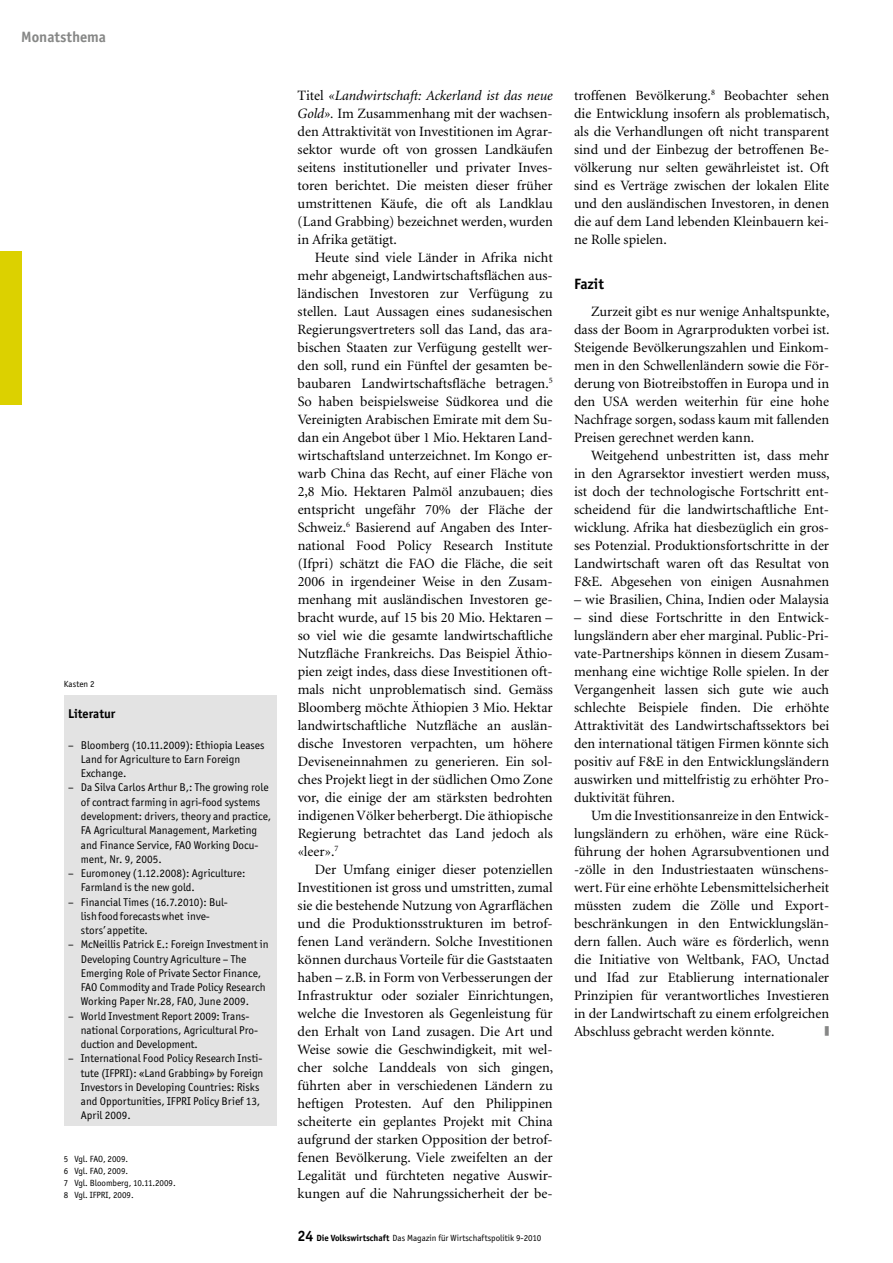
<style>
.page{position:relative;width:893px;height:1263px;background:#fff}
.page>*{position:absolute;margin:0;border:0;box-sizing:border-box;transform-origin:0 0}
.t1{font:700 15px "Officina San ITC";color:#868786}
.t2{font:700 15px "Officina San ITC";color:#000}
.t3{font:14.25px/18px "Minion";color:#000;text-align:justify}
.t4{font:700 12.75px "Officina San ITC";color:#000}
.t5{font:11.25px/14.2px "Officina San ITC";color:#000}
.t6{font:9px/12px "Officina San ITC";color:#000}
.s1{font-style:italic}
.s2{font-weight:700;font-size:15px}
.s3{font-weight:700}
</style>
<div class="page">
<div style="left:0;top:252px;width:21px;height:153px;background:#dcd100"></div>
<div style="left:64px;top:695px;width:212px;height:430px;background:#e3e3e3"></div>
<p class="t1" style="left:21px;top:27px;width:86px">Monatsthema</p>
<p class="t6" style="left:64px;top:677px;width:32px">Kasten 2</p>
<p class="t4" style="left:68px;top:706px;width:49px">Literatur</p>
<p class="t5" style="left:81px;top:738px;width:185px;text-indent:-13px">– Bloomberg (10.11.2009): Ethiopia Leases<br>Land for Agriculture to Earn Foreign<br>Exchange.</p>
<p class="t5" style="left:81px;top:780px;width:192px;text-indent:-13px">– Da Silva Carlos Arthur B,: The growing role of contract farming in agri-food systems development: drivers, theory and practice, FA Agricultural Management, Marketing and Finance Service, FAO Working Docu&shy;ment, Nr. 9, 2005.</p>
<p class="t5" style="left:81px;top:866px;width:166px;text-indent:-13px">– Euromoney (1.12.2008): Agriculture:<br>Farmland is the new gold.</p>
<p class="t5" style="left:81px;top:894px;width:149px;text-indent:-13px">– Financial Times (16.7.2010): Bul&shy;lishfood forecastswhet inve&shy;stors’ -appetite.</p>
<p class="t5" style="left:81px;top:937px;width:189px;text-indent:-13px">– McNeillis Patrick E.: Foreign Investment in Developing Country Agriculture – The Emerging Role of Private Sector Finance, FAO Commodity and Trade Policy Research Working Paper Nr.28, FAO, June 2009.</p>
<p class="t5" style="left:81px;top:1008px;width:179px;text-indent:-13px">– World Investment Report 2009: Trans&shy;national Corporations, Agricultural Pro&shy;duction and Development.</p>
<p class="t5" style="left:81px;top:1051px;width:184px;text-indent:-13px">– International Food Policy Research Insti&shy;tute (IFPRI): «Land Grabbing» by Foreign Investors in Developing Countries: Risks and Opportunities, IFPRI Policy Brief 13, April 2009.</p>
<p class="t6" style="left:64px;top:1152px;width:114px">5 Vgl. FAO, 2009.<br>6 Vgl. FAO, 2009.<br>7 Vgl. Bloomberg, 10.11.2009.<br>8 Vgl. IFPRI, 2009.</p>
<p class="t3" style="left:298px;top:86px;width:257px">Titel <span class="s1">«Landwirtschaft: Ackerland ist das neue Gold».</span> Im Zusammenhang mit der wachsen&shy;den Attraktivität von Investitionen im Agrar&shy;sektor wurde oft von grossen Landkäufen seitens institutioneller und privater Inves&shy;toren berichtet. Die meisten dieser früher umstrittenen Käufe, die oft als Landklau (Land Grabbing) bezeichnet werden, wurden in Afrika getätigt.</p>
<p class="t3" style="left:298px;top:248px;width:257px;text-indent:17px">Heute sind viele Länder in Afrika nicht mehr abgeneigt, Landwirtschaftsflächen aus&shy;ländischen Investoren zur Verfügung zu stellen. Laut Aussagen eines sudanesischen Regierungsvertreters soll das Land, das ara&shy;bischen Staaten zur Verfügung gestellt wer&shy;den soll, rund ein Fünftel der gesamten be&shy;baubaren Landwirtschaftsfläche betragen.<sup>5<br></sup>So haben beispielsweise Südkorea und die Vereinigten Arabischen Emirate mit dem Su&shy;dan ein Angebot über 1 Mio. Hektaren Land&shy;wirtschaftsland unterzeichnet. Im Kongo er&shy;warb China das Recht, auf einer Fläche von 2,8 Mio. Hektaren Palmöl anzubauen; dies entspricht ungefähr 70% der Fläche der Schweiz.<sup>6</sup> Basierend auf Angaben des Inter&shy;national Food Policy Research Institute (Ifpri) schätzt die FAO die Fläche, die seit 2006 in irgendeiner Weise in den Zusam&shy;menhang mit ausländischen Investoren ge&shy;bracht wurde, auf 15 bis 20 Mio. Hektaren – so viel wie die gesamte landwirtschaftliche Nutzfläche Frankreichs. Das Beispiel Äthio&shy;pien zeigt indes, dass diese Investitionen oft&shy;mals nicht unproblematisch sind. Gemäss Bloomberg möchte Äthiopien 3 Mio. Hektar landwirtschaftliche Nutzfläche an auslän&shy;dische Investoren verpachten, um höhere Deviseneinnahmen zu generieren. Ein sol&shy;ches Projekt liegt in der südlichen Omo Zone vor, die einige der am stärksten bedrohten indigenen Völker beherbergt. Die äthiopische Regierung betrachtet das Land jedoch als «leer».<sup>7</sup></p>
<p class="t3" style="left:298px;top:860px;width:257px;text-indent:17px">Der Umfang einiger dieser potenziellen Investitionen ist gross und umstritten, zumal sie die bestehende Nutzung von Agrarflächen und die Produktionsstrukturen im betrof&shy;fenen Land verändern. Solche Investitionen können durchaus Vorteile für die Gaststaaten haben – z.B. in Form von Verbesserungen der Infrastruktur oder sozialer Einrichtungen, welche die Investoren als Gegenleistung für den Erhalt von Land zusagen. Die Art und Weise sowie die Geschwindigkeit, mit wel&shy;cher solche Landdeals von sich gingen, führten aber in verschiedenen Ländern zu heftigen Protesten. Auf den Philippinen scheiterte ein geplantes Projekt mit China aufgrund der starken Opposition der betrof&shy;fenen Bevölkerung. Viele zweifelten an der Legalität und fürchteten negative Auswir&shy;kungen auf die Nahrungssicherheit der be-</p>
<p class="t6" style="left:298px;top:1232px;width:245px"><span class="s2">24</span> <span class="s3">Die Volkswirtschaft</span> Das Magazin für Wirtschaftspolitik 9-2010</p>
<p class="t3" style="left:574px;top:86px;width:257px">troffenen Bevölkerung.<sup>8</sup> Beobachter sehen die Entwicklung insofern als problematisch, als die Verhandlungen oft nicht transparent sind und der Einbezug der betroffenen Be&shy;völkerung nur selten gewährleistet ist. Oft sind es Verträge zwischen der lokalen Elite und den ausländischen Investoren, in denen die auf dem Land lebenden Kleinbauern kei&shy;ne Rolle spielen.</p>
<p class="t2" style="left:574px;top:274px;width:31px">Fazit</p>
<p class="t3" style="left:574px;top:302px;width:257px;text-indent:17px">Zurzeit gibt es nur wenige Anhaltspunkte, dass der Boom in Agrarprodukten vorbei ist.<br>Steigende Bevölkerungszahlen und Einkom&shy;men in den Schwellenländern sowie die För&shy;derung von Biotreibstoffen in Europa und in den USA werden weiterhin für eine hohe Nachfrage sorgen, sodass kaum mit fallenden Preisen gerechnet werden kann.</p>
<p class="t3" style="left:574px;top:446px;width:257px;text-indent:17px">Weitgehend unbestritten ist, dass mehr in den Agrarsektor investiert werden muss, ist doch der technologische Fortschritt ent&shy;scheidend für die landwirtschaftliche Ent&shy;wicklung. Afrika hat diesbezüglich ein gros&shy;ses Potenzial. Produktionsfortschritte in der Landwirtschaft waren oft das Resultat von F&amp;E. Abgesehen von einigen Ausnahmen</p>
<p class="t3" style="left:574px;top:590px;width:257px">– wie Brasilien, China, Indien oder Malaysia</p>
<p class="t3" style="left:574px;top:608px;width:257px">– sind diese Fortschritte in den Entwick&shy;lungsländern aber eher marginal. Public-Pri&shy;vate-Partnerships können in diesem Zusam&shy;menhang eine wichtige Rolle spielen. In der Vergangenheit lassen sich gute wie auch schlechte Beispiele finden. Die erhöhte Attraktivität des Landwirtschaftssektors bei den international tätigen Firmen könnte sich positiv auf F&amp;E in den Entwicklungsländern auswirken und mittelfristig zu erhöhter Pro&shy;duktivität führen.</p>
<p class="t3" style="left:574px;top:806px;width:257px;text-indent:17px">Um die Investitionsanreize in den Entwick&shy;lungsländern zu erhöhen, wäre eine Rück&shy;führung der hohen Agrarsubventionen und -zölle in den Industriestaaten wünschens&shy;wert. Für eine erhöhte Lebensmittelsicherheit müssten zudem die Zölle und Export&shy;beschränkungen in den Entwicklungslän&shy;dern fallen. Auch wäre es förderlich, wenn die Initiative von Weltbank, FAO, Unctad und Ifad zur Etablierung internationaler Prinzipien für verantwortliches Investieren in der Landwirtschaft zu einem erfolgreichen Abschluss gebracht werden könnte.</p>
</div>
